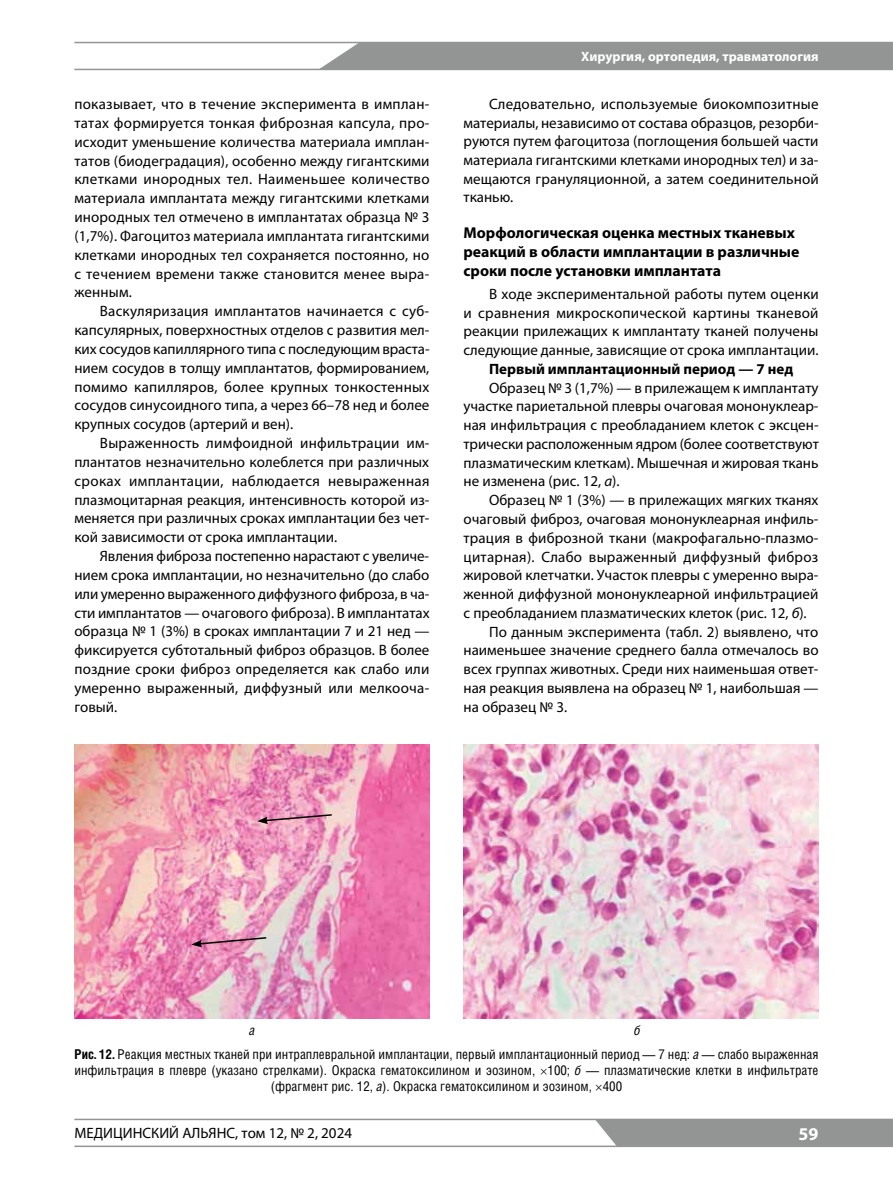
<style>
.page{position:relative;width:893px;height:1191px;background:#fff}
.page>*{position:absolute;margin:0;border:0;box-sizing:border-box;transform-origin:0 0}
.t1{font:700 18px "Myriad Pro";color:#fff}
.t2{font:700 15.75px/18.9px "Myriad Pro";color:#000}
.t3{font:15px/18.8px "Myriad Pro";color:#000;text-align:justify}
.t4{font:15px "Myriad Pro";letter-spacing:.02em;color:#000}
.t5{font:700 15px "Myriad Pro";color:#000}
.t6{font:13.5px/23.7px "Helios Cond C";color:#000}
.t7{font:700 13.5px "Myriad Pro";color:#fff}
.t8{font:italic 13.5px "Helios Cond C";color:#000}
.s1{font-style:italic}
.s2{font-weight:700}
</style>
<div class="page">
<hr style="left:74px;top:1145px;width:819px;height:2px;background:#939494">
<hr style="left:74px;top:1118px;width:819px;height:2px;background:#939494">
<hr style="left:74px;top:42px;width:819px;height:1px;background:#939494">
<hr style="left:74px;top:69px;width:819px;height:1px;background:#939494">
<div style="left:318px;top:43px;width:575px;height:26px;background:#939494"></div>
<div style="left:594px;top:1120px;width:299px;height:26px;background:#939494"></div>
<img style="left:74px;top:744px;width:355px;height:274px">
<svg style="left:191px;top:936px;width:77px;height:11px"></svg>
<svg style="left:257px;top:813px;width:76px;height:11px"></svg>
<img style="left:464px;top:744px;width:355px;height:274px">
<p class="t3" style="left:74px;top:94px;width:357px">показывает, что в течение эксперимента в имплан&shy;татах формируется тонкая фиброзная капсула, про&shy;исходит уменьшение количества материала имплан&shy;татов (биодеградация), особенно между гигантскими клетками инородных тел. Наименьшее количество материала имплантата между гигантскими клетками инородных тел отмечено в имплантатах образца № 3 (1,7%). Фагоцитоз материала имплантата гигантскими клетками инородных тел сохраняется постоянно, но с течением времени также становится менее выра&shy;женным.</p>
<p class="t3" style="left:74px;top:301px;width:357px;text-indent:26px">Васкуляризация имплантатов начинается с суб&shy;капсулярных, поверхностных отделов с развития мел&shy;ких сосудов капиллярного типа с последующим враста&shy;нием сосудов в толщу имплантатов, формированием, помимо капилляров, более крупных тонкостенных сосудов синусоидного типа, а через 66–78 нед и более крупных сосудов (артерий и вен).</p>
<p class="t3" style="left:74px;top:433px;width:357px;text-indent:26px">Выраженность лимфоидной инфильтрации им&shy;плантатов незначительно колеблется при различных сроках имплантации, наблюдается невыраженная плазмоцитарная реакция, интенсивность которой из&shy;меняется при различных сроках имплантации без чет&shy;кой зависимости от срока имплантации.</p>
<p class="t3" style="left:74px;top:546px;width:357px;text-indent:26px">Явления фиброза постепенно нарастают с увеличе&shy;нием срока имплантации, но незначительно (до слабо или умеренно выраженного диффузного фиброза, в ча&shy;сти имплантатов — очагового фиброза). В имплантатах образца № 1 (3%) в сроках имплантации 7 и 21 нед — фиксируется субтотальный фиброз образцов. В более поздние сроки фиброз определяется как слабо или умеренно выраженный, диффузный или мелкооча&shy;говый.</p>
<p class="t7" style="left:581px;top:48px;width:239px">Хирургия, ортопедия, травматология</p>
<p class="t3" style="left:463px;top:94px;width:357px;text-indent:26px">Следовательно, используемые биокомпозитные материалы, независимо от состава образцов, резорби&shy;руются путем фагоцитоза (поглощения большей части материала гигантскими клетками инородных тел) и за&shy;мещаются грануляционной, а затем соединительной тканью.</p>
<p class="t2" style="left:463px;top:223px;width:337px">Морфологическая оценка местных тканевых реакций в области имплантации в различные сроки после установки имплантата</p>
<p class="t3" style="left:463px;top:284px;width:357px;text-indent:26px">В ходе экспериментальной работы путем оценки и сравнения микроскопической картины тканевой реакции прилежащих к имплантату тканей получены следующие данные, зависящие от срока имплантации.</p>
<p class="t5" style="left:489px;top:359px;width:306px">Первый имплантационный период — 7 нед</p>
<p class="t3" style="left:463px;top:378px;width:357px;text-indent:26px">Образец № 3 (1,7%) — в прилежащем к имплантату участке париетальной плевры очаговая мононуклеар&shy;ная инфильтрация с преобладанием клеток с эксцен&shy;трически расположенным ядром (более соответствуют плазматическим клеткам). Мышечная и жировая ткань не изменена (рис. 12, <span class="s1">а</span>).</p>
<p class="t3" style="left:489px;top:490px;width:331px">Образец № 1 (3%) — в прилежащих мягких тканях</p>
<p class="t3" style="left:463px;top:509px;width:357px">очаговый фиброз, очаговая мононуклеарная инфиль-</p>
<p class="t3" style="left:463px;top:528px;width:356px">трация в фиброзной ткани (макрофагально-плазмо-</p>
<p class="t4" style="left:463px;top:547px;width:356px">цитарная). Слабо выраженный диффузный фиброз</p>
<p class="t3" style="left:463px;top:565px;width:357px">жировой клетчатки. Участок плевры с умеренно выра-</p>
<p class="t3" style="left:463px;top:584px;width:356px">женной диффузной мононуклеарной инфильтрацией</p>
<p class="t3" style="left:463px;top:603px;width:345px">с преобладанием плазматических клеток (рис. 12, <span class="s1">б</span>).</p>
<p class="t3" style="left:489px;top:622px;width:331px">По данным эксперимента (табл. 2) выявлено, что</p>
<p class="t3" style="left:463px;top:641px;width:357px">наименьшее значение среднего балла отмечалось во</p>
<p class="t3" style="left:463px;top:659px;width:357px">всех группах животных. Среди них наименьшая ответ-</p>
<p class="t3" style="left:463px;top:678px;width:357px">ная реакция выявлена на образец № 1, наибольшая —</p>
<p class="t3" style="left:463px;top:697px;width:105px">на образец № 3.</p>
<p class="t6" style="left:74px;top:1018px;width:746px;text-indent:560px"><span class="s1">б<br></span><span class="s2">Рис. 12.</span> Реакция местных тканей при интраплевральной имплантации, первый имплантационный период — 7 нед: <span class="s1">а</span> — слабо выраженная</p>
<p class="t6" style="left:74px;top:1062px;width:746px;line-height:16.2px;text-align:center">инфильтрация в плевре (указано стрелками). Окраска гематоксилином и эозином, 100; <span class="s1">б</span> — плазматические клетки в инфильтрате (фрагмент рис. 12, <span class="s1">а</span>). Окраска гематоксилином и эозином, 400</p>
<p class="t8" style="left:249px;top:1022px;width:7px">а</p>
<p class="t3" style="left:74px;top:1123px;width:279px">МЕДИЦИНСКИЙ АЛЬЯНС, том 12, № 2, 2024</p>
<p class="t1" style="left:799px;top:1122px;width:21px">59</p>
</div>
